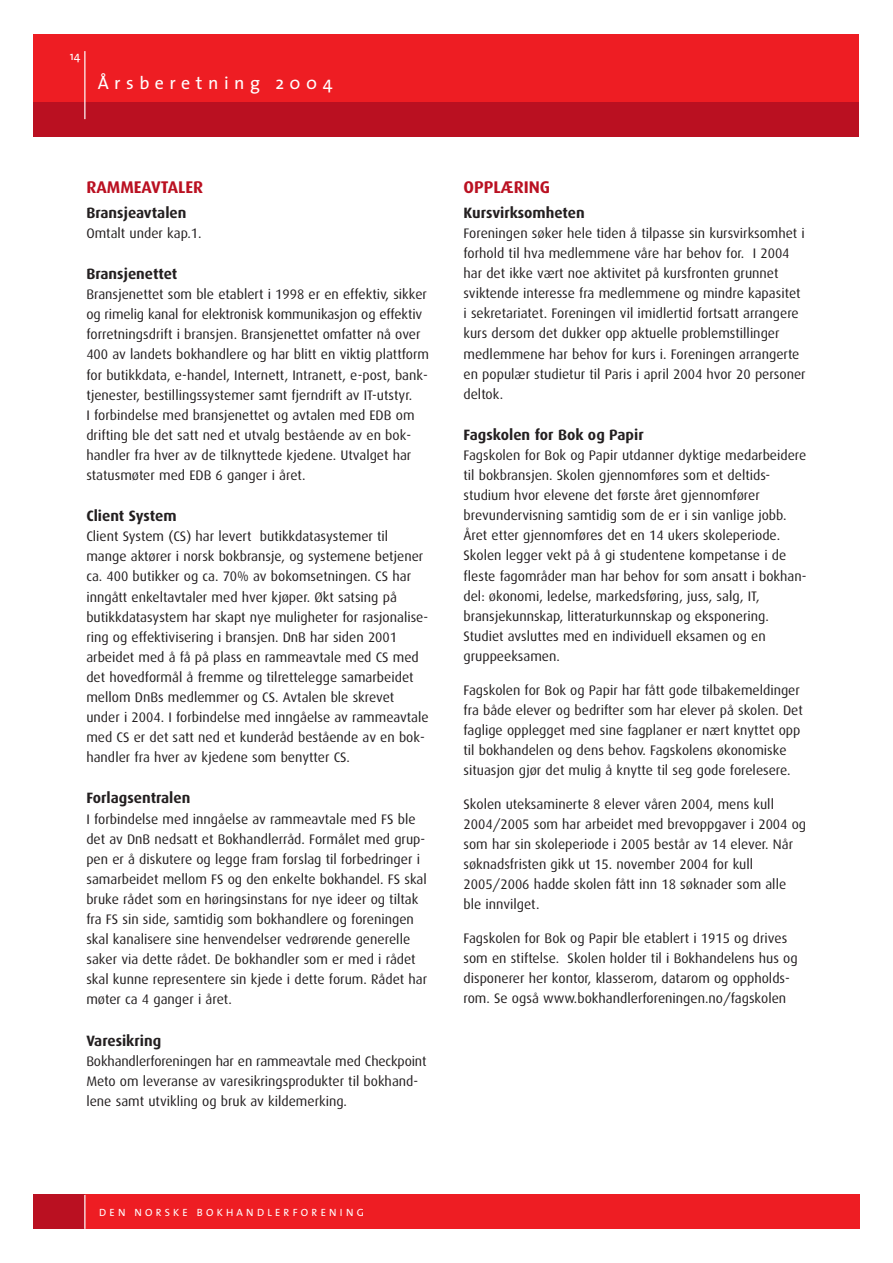
<style>
.page{position:relative;width:893px;height:1263px;background:#fff}
.page>*{position:absolute;margin:0;border:0;box-sizing:border-box;transform-origin:0 0}
.t1{font:18px "The Sans";letter-spacing:.305em;color:#fff}
.t2{font:700 16.95px "Dax";color:#ba1021}
.t3{font:700 15px "Dax";color:#231f20}
.t4{font:13.8px/20.1px "Dax";color:#231f20}
.t5{font:12px "The Sans";color:#fff}
.t6{font:10.5px "The Sans";letter-spacing:.305em;color:#fff}
</style>
<div class="page">
<div style="left:85px;top:1195px;width:774px;height:34px;background:#ee1d23"></div>
<div style="left:34px;top:1195px;width:51px;height:34px;background:#ba1021"></div>
<div style="left:34px;top:34px;width:825px;height:68px;background:#ee1d23"></div>
<div style="left:34px;top:102px;width:825px;height:34px;background:#ba1021"></div>
<hr style="left:84px;top:51px;width:1px;height:68px;background:#fff">
<hr style="left:84px;top:1195px;width:1px;height:34px;background:#fff">
<p class="t5" style="left:70px;top:52px;width:12px">14</p>
<h1 class="t1" style="left:98px;top:75px;width:236px">Årsberetning 2004</h1>
<p class="t2" style="left:86px;top:180px;width:118px">RAMMEAVTALER</p>
<p class="t3" style="left:86px;top:206px;width:102px">Bransjeavtalen</p>
<p class="t4" style="left:86px;top:224px;width:117px">Omtalt under kap.1.</p>
<p class="t3" style="left:86px;top:267px;width:92px">Bransjenettet</p>
<p class="t4" style="left:86px;top:285px;width:344px">Bransjenettet som ble etablert i 1998 er en effektiv, sikker og rimelig kanal for elektronisk kommunikasjon og effektiv forretningsdrift i bransjen. Bransjenettet omfatter nå over 400 av landets bokhandlere og har blitt en viktig plattform for butikkdata, e-handel, Internett, Intranett, e-post, bank&shy;tjenester, bestillingssystemer samt fjerndrift av IT-utstyr.<br>I forbindelse med bransjenettet og avtalen med EDB om drifting ble det satt ned et utvalg bestående av en bok&shy;handler fra hver av de tilknyttede kjedene. Utvalget har statusmøter med EDB 6 ganger i året.</p>
<p class="t3" style="left:86px;top:509px;width:92px">Client System</p>
<p class="t4" style="left:86px;top:527px;width:344px">Client System (CS) har levert butikkdatasystemer til mange aktører i norsk bokbransje, og systemene betjener ca. 400 butikker og ca. 70% av bokomsetningen. CS har inngått enkeltavtaler med hver kjøper. Økt satsing på butikkdatasystem har skapt nye muligheter for rasjonalise&shy;ring og effektivisering i bransjen. DnB har siden 2001 arbeidet med å få på plass en rammeavtale med CS med det hovedformål å fremme og tilrettelegge samarbeidet mellom DnBs medlemmer og CS. Avtalen ble skrevet under i 2004. I forbindelse med inngåelse av rammeavtale med CS er det satt ned et kunderåd bestående av en bok&shy;handler fra hver av kjedene som benytter CS.</p>
<p class="t3" style="left:86px;top:792px;width:105px">Forlagsentralen</p>
<p class="t4" style="left:86px;top:810px;width:342px">I forbindelse med inngåelse av rammeavtale med FS ble det av DnB nedsatt et Bokhandlerråd. Formålet med grup&shy;pen er å diskutere og legge fram forslag til forbedringer i samarbeidet mellom FS og den enkelte bokhandel. FS skal bruke rådet som en høringsinstans for nye ideer og tiltak fra FS sin side, samtidig som bokhandlere og foreningen skal kanalisere sine henvendelser vedrørende generelle saker via dette rådet. De bokhandler som er med i rådet skal kunne representere sin kjede i dette forum. Rådet har møter ca 4 ganger i året.</p>
<p class="t3" style="left:86px;top:1034px;width:76px">Varesikring</p>
<p class="t4" style="left:86px;top:1052px;width:342px">Bokhandlerforeningen har en rammeavtale med Checkpoint<br>Meto om leveranse av varesikringsprodukter til bokhand&shy;lene samt utvikling og bruk av kildemerking.</p>
<p class="t2" style="left:463px;top:180px;width:88px">OPPLÆRING</p>
<p class="t3" style="left:463px;top:206px;width:123px">Kursvirksomheten</p>
<p class="t4" style="left:463px;top:224px;width:344px">Foreningen søker hele tiden å tilpasse sin kursvirksomhet i forhold til hva medlemmene våre har behov for. I 2004 har det ikke vært noe aktivitet på kursfronten grunnet sviktende interesse fra medlemmene og mindre kapasitet i sekretariatet. Foreningen vil imidlertid fortsatt arrangere kurs dersom det dukker opp aktuelle problemstillinger medlemmene har behov for kurs i. Foreningen arrangerte en populær studietur til Paris i april 2004 hvor 20 personer deltok.</p>
<p class="t3" style="left:463px;top:428px;width:182px">Fagskolen for Bok og Papir</p>
<p class="t4" style="left:463px;top:446px;width:344px">Fagskolen for Bok og Papir utdanner dyktige medarbeidere til bokbransjen. Skolen gjennomføres som et deltids&shy;studium hvor elevene det første året gjennomfører brevundervisning samtidig som de er i sin vanlige jobb.<br>Året etter gjennomføres det en 14 ukers skoleperiode.<br>Skolen legger vekt på å gi studentene kompetanse i de fleste fagområder man har behov for som ansatt i bokhan&shy;del: økonomi, ledelse, markedsføring, juss, salg, IT, bransjekunnskap, litteraturkunnskap og eksponering.<br>Studiet avsluttes med en individuell eksamen og en gruppeeksamen.</p>
<p class="t4" style="left:463px;top:681px;width:341px">Fagskolen for Bok og Papir har fått gode tilbakemeldinger fra både elever og bedrifter som har elever på skolen. Det faglige opplegget med sine fagplaner er nært knyttet opp til bokhandelen og dens behov. Fagskolens økonomiske situasjon gjør det mulig å knytte til seg gode forelesere.</p>
<p class="t4" style="left:463px;top:795px;width:344px">Skolen uteksaminerte 8 elever våren 2004, mens kull 2004/2005 som har arbeidet med brevoppgaver i 2004 og som har sin skoleperiode i 2005 består av 14 elever. Når søknadsfristen gikk ut 15. november 2004 for kull 2005/2006 hadde skolen fått inn 18 søknader som alle ble innvilget.</p>
<p class="t4" style="left:463px;top:929px;width:336px">Fagskolen for Bok og Papir ble etablert i 1915 og drives som en stiftelse. Skolen holder til i Bokhandelens hus og disponerer her kontor, klasserom, datarom og oppholds&shy;rom. Se også www.bokhandlerforeningen.no/fagskolen</p>
<p class="t6" style="left:99px;top:1208px;width:266px">DEN NORSKE BOKHANDLERFORENING</p>
</div>
